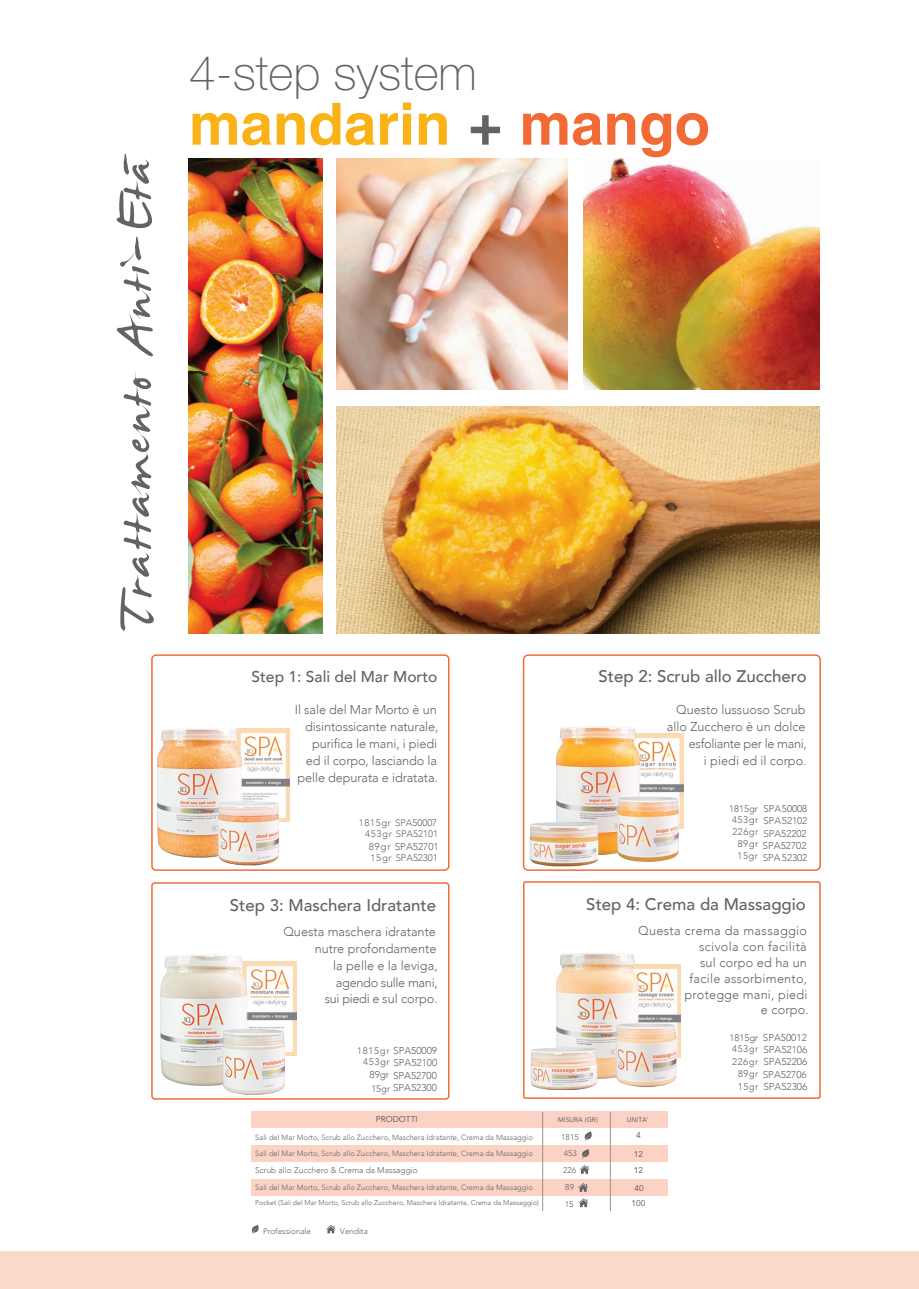
<style>
.page{position:relative;width:919px;height:1289px;background:#fff}
.page>*{position:absolute;margin:0;border:0;box-sizing:border-box;transform-origin:0 0}
.t1{font:77.55px "James Fajardo";color:#636366}
.t2{font:68.25px "James Fajardo";color:#636366}
.t3{font:700 58.05px "Helvetica";color:#fbb217}
.t4{font:100 48.15px "Helvetica Neue";color:#636366}
.t5{font:500 16.8px "Avenir";color:#636366}
.t6{font:500 15.6px "Avenir";color:#636366}
.t7{font:300 12.75px/16.8px "Avenir";color:#636366;text-align:right}
.t8{font:300 12.75px/15.8px "Avenir";letter-spacing:.02em;color:#636366;text-align:right}
.t9{font:300 9.9px/12.3px "Avenir";color:#636366;text-align:right}
.t10{font:300 9.75px/12.3px "Avenir";color:#636366;text-align:justify}
.t11{font:300 9.6px/11.4px "Avenir";color:#636366;text-align:right}
.t12{font:300 9.6px/11.7px "Avenir";letter-spacing:.05em;color:#636366;text-align:right}
.t13{font:300 8.4px "Avenir";color:#636366}
.t14{font:8.4px "Avenir";color:#636366}
.t15{font:300 8.1px "Avenir";color:#636366}
.t16{font:300 7.95px "Avenir";color:#636366;scale:1.05 1}
.t17{font:300 7.65px/15.3px "Avenir";color:#636366}
.t18{font:300 7.05px "Avenir";color:#636366}
.t19{font:6.75px "Avenir";color:#636366}
.s1{color:#636366}
.s2{color:#f26b36}
.s3{font-size:9.6px}
</style>
<div class="page">
<img style="left:189px;top:159px;width:133px;height:475px">
<img style="left:583px;top:159px;width:236px;height:230px">
<img style="left:337px;top:159px;width:231px;height:230px">
<img style="left:337px;top:406px;width:482px;height:228px">
<div style="left:151px;top:882px;width:298px;height:217px;border:2px solid #f26b36;border-radius:3px"></div>
<div style="left:151px;top:654px;width:298px;height:216px;border:2px solid #f26b36;border-radius:4px"></div>
<div style="left:522px;top:654px;width:298px;height:216px;border:2px solid #f26b36;border-radius:5px"></div>
<div style="left:523px;top:881px;width:297px;height:217px;border:2px solid #f26b36;border-radius:2px"></div>
<img style="left:151px;top:723px;width:138px;height:146px">
<img style="left:151px;top:949px;width:145px;height:149px">
<img style="left:527px;top:726px;width:155px;height:142px">
<img style="left:530px;top:953px;width:150px;height:137px">
<div style="left:0;top:1250px;width:918px;height:38px;background:#fbd9ca"></div>
<svg style="left:326px;top:1225px;width:10px;height:8px"></svg>
<svg style="left:251px;top:1224px;width:8px;height:10px"></svg>
<div style="left:251px;top:1145px;width:416px;height:16px;background:#fbd2c3"></div>
<div style="left:251px;top:1110px;width:416px;height:17px;background:#fbd2c3"></div>
<hr style="left:542px;top:1111px;width:1px;height:99px;background:#939598">
<hr style="left:610px;top:1111px;width:1px;height:99px;background:#939598">
<div style="left:251px;top:1178px;width:416px;height:17px;background:#fbd2c3"></div>
<svg style="left:579px;top:1165px;width:10px;height:8px"></svg>
<svg style="left:578px;top:1183px;width:10px;height:8px"></svg>
<svg style="left:582px;top:1149px;width:7px;height:9px"></svg>
<svg style="left:584px;top:1131px;width:8px;height:9px"></svg>
<svg style="left:578px;top:1198px;width:10px;height:9px"></svg>
<h2 class="t2" style="left:89px;top:175px;width:23px;rotate:-90deg">-</h2>
<h1 class="t1" style="left:96px;top:631px;width:474px;rotate:-90deg">Trattamento Anti-Eta</h1>
<h3 class="t4" style="left:189px;top:45px;width:289px">4-step system</h3>
<h3 class="t3" style="left:189px;top:89px;width:522px">mandarin <span class="s1">+</span> <span class="s2">mango</span></h3>
<p class="t6" style="left:251px;top:663px;width:187px">Step 1: Sali del Mar Morto</p>
<p class="t7" style="left:295px;top:701px;width:145px">Il sale del Mar Morto è un disintossicante naturale, purifica le mani, i piedi<br>ed il corpo, lasciando la pelle depurata e idratata.</p>
<p class="t11" style="left:358px;top:817px;width:81px">1815gr SPA50007<br>453gr SPA52101</p>
<p class="t9" style="left:368px;top:840px;width:71px">89gr SPA52701</p>
<p class="t11" style="left:370px;top:852px;width:69px">15gr SPA52301</p>
<h3 class="t5" style="left:230px;top:890px;width:208px">Step 3: Maschera Idratante</h3>
<p class="t7" style="left:283px;top:923px;width:156px">Questa maschera idratante nutre profondamente<br>la pelle e la leviga,<br>agendo sulle mani,<br>sui piedi e sul corpo.</p>
<p class="t9" style="left:357px;top:1044px;width:82px"><span class="s3">1815gr</span> SPA50009<br><span class="s3">453gr</span> SPA52100<br>89gr SPA52700<br><span class="s3">15gr</span> SPA52300</p>
<h3 class="t5" style="left:598px;top:661px;width:210px">Step 2: Scrub allo Zucchero</h3>
<p class="t7" style="left:666px;top:701px;width:141px">Questo lussuoso Scrub allo Zucchero è un dolce esfoliante per le mani,<br>i piedi ed il corpo.</p>
<p class="t12" style="left:729px;top:802px;width:31px">1815gr<br>453gr<br>226gr<br>89gr<br>15gr</p>
<p class="t10" style="left:763px;top:802px;width:45px">SPA50008<br>SPA52102<br>SPA52202</p>
<p class="t9" style="left:762px;top:839px;width:45px">SPA52702</p>
<p class="t10" style="left:762px;top:851px;width:46px">SPA52302</p>
<h3 class="t5" style="left:586px;top:890px;width:221px">Step 4: Crema da Massaggio</h3>
<p class="t8" style="left:638px;top:922px;width:172px">Questa crema da massaggio scivola con facilità<br>sul corpo ed ha un<br>facile assorbimento, protegge mani, piedi<br>e corpo.</p>
<p class="t11" style="left:729px;top:1031px;width:30px;text-align:left">1815gr<br>453gr</p>
<p class="t12" style="left:732px;top:1056px;width:27px">226gr</p>
<p class="t12" style="left:737px;top:1080px;width:22px">15gr</p>
<p class="t9" style="left:738px;top:1030px;width:71px">SPA50012<br>SPA52106<br>SPA52206<br><span class="s3">89gr</span> SPA52706<br>SPA52306</p>
<p class="t14" style="left:375px;top:1112px;width:44px">PRODOTTI</p>
<p class="t19" style="left:558px;top:1114px;width:41px">MISURA (GR)</p>
<p class="t19" style="left:626px;top:1114px;width:24px">UNITA’</p>
<p class="t17" style="left:255px;top:1129px;width:279px">Sali del Mar Morto, Scrub allo Zucchero, Maschera Idratante, Crema da Massaggio<br>Sali del Mar Morto, Scrub allo Zucchero, Maschera Idratante, Crema da Massaggio</p>
<p class="t13" style="left:255px;top:1164px;width:164px">Scrub allo Zucchero &amp; Crema da Massaggio</p>
<p class="t14" style="left:636px;top:1128px;width:6px">4</p>
<p class="t13" style="left:561px;top:1131px;width:19px">1815</p>
<p class="t16" style="left:564px;top:1148px;width:14px">453</p>
<p class="t14" style="left:634px;top:1147px;width:11px">12</p>
<p class="t13" style="left:563px;top:1165px;width:15px">226</p>
<p class="t14" style="left:634px;top:1163px;width:11px">12</p>
<p class="t17" style="left:255px;top:1179px;width:279px">Sali del Mar Morto, Scrub allo Zucchero, Maschera Idratante, Crema da Massaggio</p>
<p class="t13" style="left:565px;top:1182px;width:10px">89</p>
<p class="t14" style="left:634px;top:1181px;width:11px">40</p>
<p class="t18" style="left:255px;top:1198px;width:285px">Pocket (Sali del Mar Morto, Scrub allo Zucchero, Maschera Idratante, Crema da Massaggio)</p>
<p class="t13" style="left:565px;top:1198px;width:10px">15</p>
<p class="t14" style="left:631px;top:1196px;width:15px">100</p>
<p class="t15" style="left:263px;top:1226px;width:49px">Professionale</p>
<p class="t15" style="left:340px;top:1226px;width:29px">Vendita</p>
</div>
